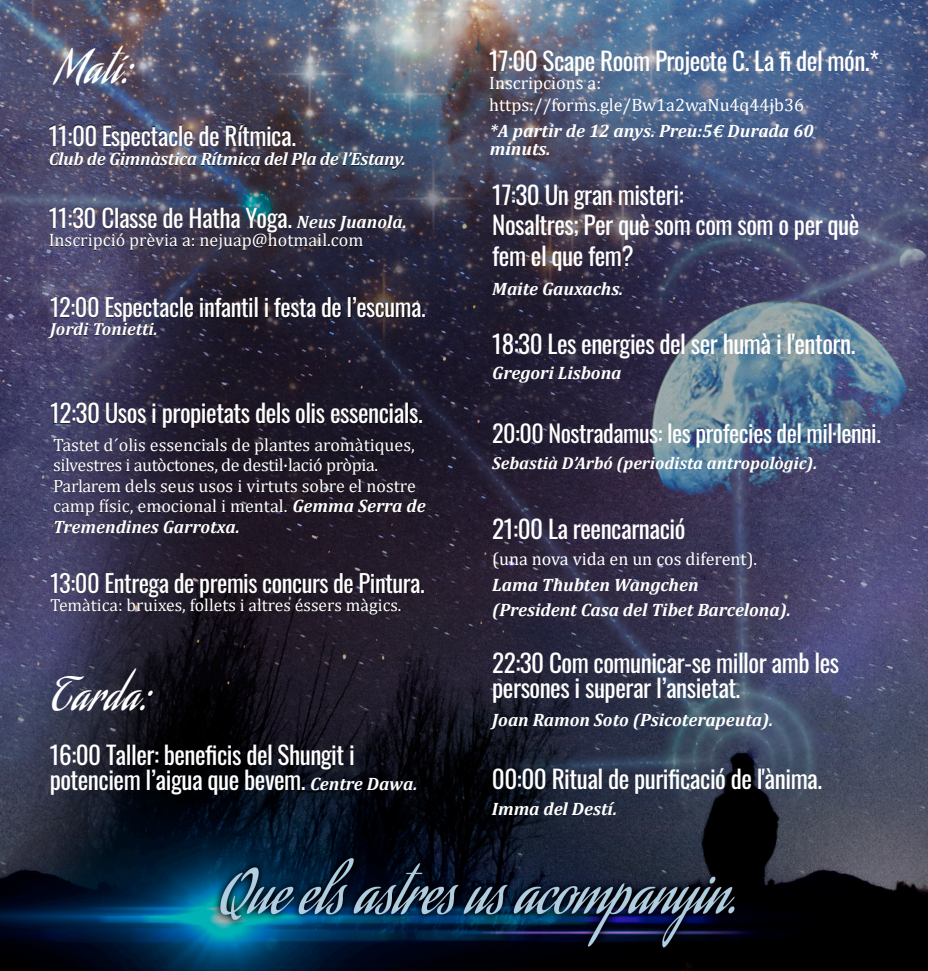
<style>
.page{position:relative;width:928px;height:971px;background:#fff}
.page>*{position:absolute;margin:0;border:0;box-sizing:border-box;transform-origin:0 0}
.t1{font:45px "Aguafina Script";letter-spacing:.03em;color:#fff}
.t2{font:25.2px/25.2px "Oswald";letter-spacing:-.02em;color:#fff}
.t3{font:24.6px "Oswald";letter-spacing:-.02em;color:#fff}
.t4{font:24.15px "Oswald";letter-spacing:-.02em;color:#fff}
.t5{font:18px/20.4px "Cambria";color:#fff}
.t6{font:italic 700 18px/18px "Cambria";color:#fff}
.t7{font:italic 700 18px "Cambria";letter-spacing:-.02em;color:#fff}
.t8{font:17.55px "Cambria";color:#fff}
.t9{font:italic 700 17.55px "Cambria";color:#fff}
.t10{font:italic 700 17.25px "Cambria";color:#fff}
.s1{font-family:"Cambria";font-weight:700;font-style:italic;font-size:18px}
.s2{font-weight:700;font-style:italic}
</style>
<div class="page">
<img style="left:0;top:0;width:927px;height:971px">
<img style="left:51px;top:573px;width:373px;height:42px">
<img style="left:51px;top:402px;width:371px;height:26px">
<img style="left:54px;top:438px;width:371px;height:95px">
<img style="left:49px;top:125px;width:356px;height:44px">
<img style="left:49px;top:207px;width:356px;height:43px">
<img style="left:48px;top:297px;width:377px;height:41px">
<h1 class="t1" style="left:56px;top:41px;width:76px">Matí:</h1>
<p class="t2" style="left:49px;top:122px;width:249px">11:00 Espectacle de Rítmica.</p>
<p class="t7" style="left:49px;top:151px;width:359px">Club de Gimnàstica Rítmica del Pla de l’Estany.</p>
<p class="t2" style="left:49px;top:204px;width:359px">11:30 Classe de Hatha Yoga. <span class="s1">Neus Juanola.</span></p>
<p class="t5" style="left:49px;top:231px;width:316px">Inscripció prèvia a: nejuap@hotmail.com</p>
<p class="t3" style="left:50px;top:288px;width:377px">12:00 Espectacle infantil i festa de l’escuma.</p>
<p class="t9" style="left:50px;top:321px;width:109px">Jordi Tonietti.</p>
<p class="t2" style="left:50px;top:399px;width:374px">12:30 Usos i propietats dels olis essencials.</p>
<p class="t5" style="left:53px;top:436px;width:374px">Tastet d´olis essencials de plantes aromàtiques, silvestres i autòctones, de destil·lació pròpia.<br>Parlarem dels seus usos i virtuts sobre el nostre camp fı́sic, emocional i mental. <span class="s2">Gemma Serra de Tremendines Garrotxa.</span></p>
<p class="t3" style="left:50px;top:564px;width:376px">13:00 Entrega de premis concurs de Pintura.</p>
<p class="t8" style="left:50px;top:597px;width:353px">Temàtica: bruixes, follets i altres éssers màgics.</p>
<h1 class="t1" style="left:52px;top:668px;width:98px">Tarda:</h1>
<p class="t2" style="left:50px;top:741px;width:369px">16:00 Taller: beneficis del Shungit i potenciem l’aigua que bevem. <span class="s1">Centre Dawa.</span></p>
<p class="t2" style="left:489px;top:47px;width:391px">17:00 Scape Room Projecte C. La fi del món.*</p>
<p class="t5" style="left:489px;top:73px;width:316px;line-height:21.5px">Inscripcions a: https://forms.gle/Bw1a2waNu4q44jb36</p>
<p class="t6" style="left:489px;top:123px;width:325px">*A partir de 12 anys. Preu:5€ Durada 60 minuts.</p>
<p class="t2" style="left:492px;top:178px;width:368px;line-height:30.3px">17:30 Un gran misteri:<br>Nosaltres; Per què som com som o per què fem el que fem?</p>
<p class="t6" style="left:492px;top:281px;width:132px">Maite Gauxachs.</p>
<p class="t2" style="left:492px;top:330px;width:364px">18:30 Les energies del ser humà i l'entorn.</p>
<p class="t6" style="left:492px;top:365px;width:131px">Gregori Lisbona</p>
<p class="t4" style="left:492px;top:414px;width:390px">20:00 Nostradamus: les profecies del mil·lenni.</p>
<p class="t10" style="left:492px;top:455px;width:326px">Sebastià D’Arbó (periodista antropològic).</p>
<p class="t2" style="left:492px;top:515px;width:195px">21:00 La reencarnació</p>
<p class="t5" style="left:492px;top:549px;width:266px">(una nova vida en un cos diferent).</p>
<p class="t6" style="left:492px;top:574px;width:300px;line-height:24.3px">Lama Thubten Wangchen<br>(President Casa del Tibet Barcelona).</p>
<p class="t2" style="left:492px;top:649px;width:348px">22:30 Com comunicar-se millor amb les persones i superar l’ansietat.</p>
<p class="t6" style="left:492px;top:712px;width:282px">Joan Ramon Soto (Psicoterapeuta).</p>
<p class="t2" style="left:492px;top:764px;width:332px">00:00 Ritual de purificació de l'ànima.</p>
<p class="t6" style="left:492px;top:801px;width:127px">Imma del Destí.</p>
</div>
